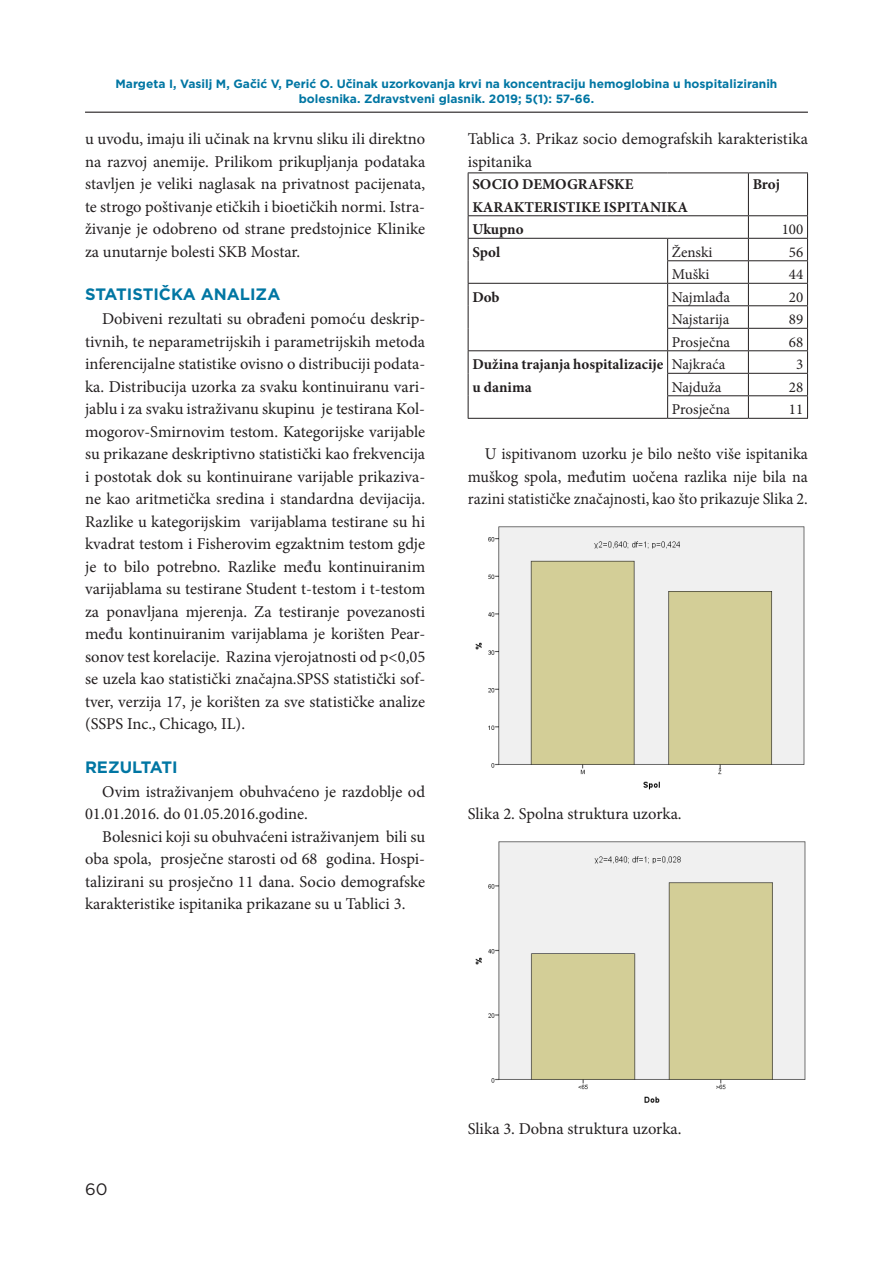
<style>
.page{position:relative;width:893px;height:1263px;background:#fff}
.page>*{position:absolute;margin:0;border:0;box-sizing:border-box;transform-origin:0 0}
.t1{font:16.5px/22.5px "Minion Pro";color:#231f20;text-align:justify}
.t2{font:700 16.5px "Gotham";color:#0076a3}
.t3{font:16.5px "Gotham";color:#231f20}
.t4{font:700 15px/22.5px "Minion Pro";color:#231f20}
.t5{font:15px "Minion Pro";color:#231f20}
.t6{font:700 12px/14.4px "Gotham";color:#0076a3;text-align:center}
</style>
<div class="page">
<hr style="left:85px;top:112px;width:723px;height:1px;background:#231f20">
<hr style="left:468px;top:173px;width:200px;height:1px;background:#231f20">
<hr style="left:468px;top:173px;width:1px;height:42px;background:#231f20">
<hr style="left:668px;top:173px;width:80px;height:1px;background:#231f20">
<hr style="left:748px;top:173px;width:60px;height:1px;background:#231f20">
<hr style="left:748px;top:173px;width:1px;height:42px;background:#231f20">
<hr style="left:807px;top:173px;width:1px;height:42px;background:#231f20">
<hr style="left:468px;top:215px;width:200px;height:1px;background:#231f20">
<hr style="left:668px;top:215px;width:80px;height:1px;background:#231f20">
<hr style="left:748px;top:215px;width:60px;height:1px;background:#231f20">
<hr style="left:468px;top:238px;width:200px;height:1px;background:#231f20">
<hr style="left:668px;top:238px;width:80px;height:1px;background:#231f20">
<hr style="left:748px;top:238px;width:60px;height:1px;background:#231f20">
<hr style="left:667px;top:260px;width:81px;height:1px;background:#231f20">
<hr style="left:748px;top:260px;width:60px;height:1px;background:#231f20">
<hr style="left:468px;top:283px;width:200px;height:1px;background:#231f20">
<hr style="left:668px;top:283px;width:80px;height:1px;background:#231f20">
<hr style="left:748px;top:283px;width:60px;height:1px;background:#231f20">
<hr style="left:667px;top:305px;width:81px;height:1px;background:#231f20">
<hr style="left:748px;top:305px;width:60px;height:1px;background:#231f20">
<hr style="left:667px;top:328px;width:81px;height:1px;background:#231f20">
<hr style="left:748px;top:328px;width:60px;height:1px;background:#231f20">
<hr style="left:468px;top:350px;width:200px;height:1px;background:#231f20">
<hr style="left:668px;top:350px;width:80px;height:1px;background:#231f20">
<hr style="left:748px;top:350px;width:60px;height:1px;background:#231f20">
<hr style="left:667px;top:373px;width:81px;height:1px;background:#231f20">
<hr style="left:748px;top:373px;width:60px;height:1px;background:#231f20">
<svg style="left:468px;top:216px;width:1px;height:202px"></svg>
<hr style="left:667px;top:395px;width:81px;height:1px;background:#231f20">
<svg style="left:667px;top:239px;width:1px;height:179px"></svg>
<hr style="left:748px;top:395px;width:60px;height:1px;background:#231f20">
<svg style="left:748px;top:216px;width:1px;height:202px"></svg>
<svg style="left:807px;top:216px;width:1px;height:202px"></svg>
<hr style="left:468px;top:418px;width:200px;height:1px;background:#231f20">
<hr style="left:668px;top:418px;width:80px;height:1px;background:#231f20">
<hr style="left:748px;top:418px;width:60px;height:1px;background:#231f20">
<img style="left:475px;top:526px;width:330px;height:264px">
<img style="left:475px;top:841px;width:331px;height:262px">
<p class="t6" style="left:116px;top:77px;width:663px">Margeta I, Vasilj M, Gačić V, Perić O. Učinak uzorkovanja krvi na koncentraciju hemoglobina u hospitaliziranih bolesnika. Zdravstveni glasnik. 2019; 5(1): 57-66.</p>
<p class="t1" style="left:85px;top:128px;width:342px">u uvodu, imaju ili učinak na krvnu sliku ili direktno na razvoj anemije. Prilikom prikupljanja podataka stavljen je veliki naglasak na privatnost pacijenata, te strogo poštivanje etičkih i bioetičkih normi. Istra&shy;živanje je odobreno od strane predstojnice Klinike za unutarnje bolesti SKB Mostar.</p>
<p class="t2" style="left:85px;top:284px;width:197px">STATISTIČKA ANALIZA</p>
<p class="t1" style="left:85px;top:308px;width:342px;text-indent:17px">Dobiveni rezultati su obrađeni pomoću deskrip&shy;tivnih, te neparametrijskih i parametrijskih metoda inferencijalne statistike ovisno o distribuciji podata&shy;ka. Distribucija uzorka za svaku kontinuiranu vari&shy;jablu i za svaku istraživanu skupinu je testirana Kol&shy;mogorov-Smirnovim testom. Kategorijske varijable su prikazane deskriptivno statistički kao frekvencija i postotak dok su kontinuirane varijable prikaziva&shy;ne kao aritmetička sredina i standardna devijacija.<br>Razlike u kategorijskim varijablama testirane su hi kvadrat testom i Fisherovim egzaktnim testom gdje je to bilo potrebno. Razlike među kontinuiranim varijablama su testirane Student t-testom i t-testom za ponavljana mjerenja. Za testiranje povezanosti među kontinuiranim varijablama je korišten Pear&shy;sonov test korelacije. Razina vjerojatnosti od p&lt;0,05 se uzela kao statistički značajna.SPSS statistički sof&shy;tver, verzija 17, je korišten za sve statističke analize (SSPS Inc., Chicago, IL).</p>
<p class="t2" style="left:85px;top:756px;width:94px">REZULTATI</p>
<p class="t1" style="left:85px;top:780px;width:342px;text-indent:17px">Ovim istraživanjem obuhvaćeno je razdoblje od<br>01.01.2016. do 01.05.2016.godine.</p>
<p class="t1" style="left:85px;top:825px;width:342px;text-indent:17px">Bolesnici koji su obuhvaćeni istraživanjem bili su oba spola, prosječne starosti od 68 godina. Hospi&shy;talizirani su prosječno 11 dana. Socio demografske karakteristike ispitanika prikazane su u Tablici 3.</p>
<p class="t1" style="left:468px;top:128px;width:342px">Tablica 3. Prikaz socio demografskih karakteristika ispitanika</p>
<p class="t4" style="left:472px;top:173px;width:217px">SOCIO DEMOGRAFSKE<br>KARAKTERISTIKE ISPITANIKA</p>
<p class="t4" style="left:753px;top:173px;width:29px">Broj</p>
<p class="t4" style="left:472px;top:218px;width:53px">Ukupno</p>
<p class="t5" style="left:782px;top:219px;width:23px">100</p>
<p class="t4" style="left:472px;top:240px;width:29px">Spol</p>
<p class="t5" style="left:672px;top:242px;width:42px">Ženski</p>
<p class="t5" style="left:789px;top:242px;width:16px">56</p>
<p class="t5" style="left:672px;top:264px;width:39px">Muški</p>
<p class="t5" style="left:789px;top:264px;width:16px">44</p>
<p class="t4" style="left:472px;top:285px;width:29px">Dob</p>
<p class="t5" style="left:672px;top:287px;width:60px">Najmlađa</p>
<p class="t5" style="left:789px;top:287px;width:16px">20</p>
<p class="t5" style="left:672px;top:309px;width:59px">Najstarija</p>
<p class="t5" style="left:789px;top:309px;width:16px">89</p>
<p class="t5" style="left:672px;top:332px;width:60px">Prosječna</p>
<p class="t5" style="left:789px;top:332px;width:16px">68</p>
<p class="t4" style="left:472px;top:353px;width:192px">Dužina trajanja hospitalizacije u danima</p>
<p class="t5" style="left:672px;top:354px;width:55px">Najkraća</p>
<p class="t5" style="left:796px;top:354px;width:9px">3</p>
<p class="t5" style="left:672px;top:377px;width:51px">Najduža</p>
<p class="t5" style="left:789px;top:377px;width:16px">28</p>
<p class="t5" style="left:672px;top:399px;width:60px">Prosječna</p>
<p class="t5" style="left:789px;top:399px;width:16px">11</p>
<p class="t1" style="left:468px;top:443px;width:342px;text-indent:17px">U ispitivanom uzorku je bilo nešto više ispitanika muškog spola, međutim uočena razlika nije bila na razini statističke značajnosti, kao što prikazuje Slika 2.</p>
<p class="t1" style="left:468px;top:803px;width:215px">Slika 2. Spolna struktura uzorka.</p>
<p class="t3" style="left:85px;top:1179px;width:24px">60</p>
<p class="t1" style="left:468px;top:1118px;width:215px">Slika 3. Dobna struktura uzorka.</p>
</div>
